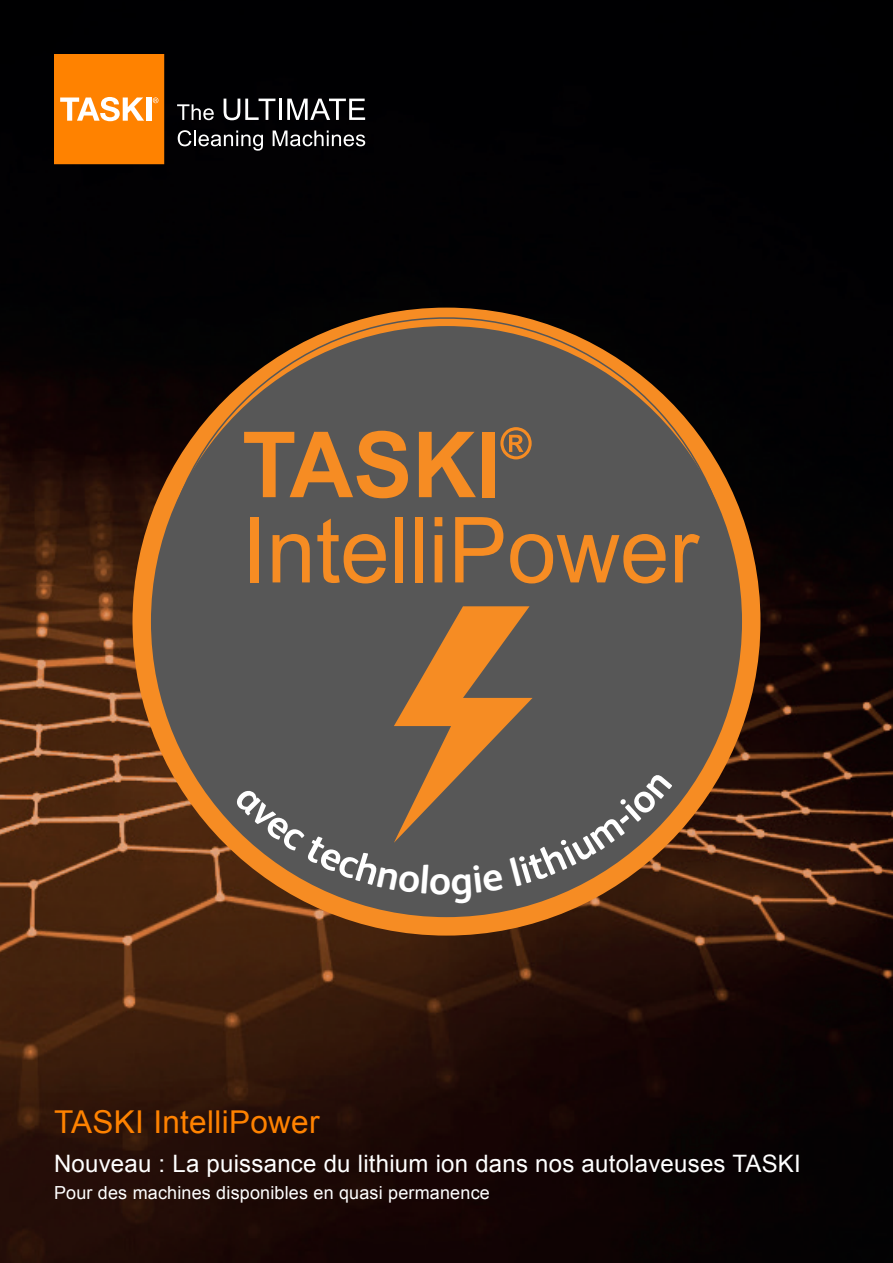
<style>
.page{position:relative;width:893px;height:1263px;background:#fff}
.page>*{position:absolute;margin:0;border:0;box-sizing:border-box;transform-origin:0 0}
.t1{font:31.5px "Arial";letter-spacing:.01em;color:#ff8200}
.t2{font:24px "Arial";letter-spacing:.01em;color:#fff}
.t3{font:18px "Arial";letter-spacing:.01em;color:#fff}
</style>
<div class="page">
<img style="left:0;top:0;width:893px;height:1263px">
<svg style="left:177px;top:104px;width:37px;height:16px"></svg>
<svg style="left:224px;top:99px;width:51px;height:21px"></svg>
<hr style="left:279px;top:99px;width:3px;height:21px;background:#fff">
<svg style="left:287px;top:99px;width:78px;height:21px"></svg>
<svg style="left:178px;top:130px;width:85px;height:21px;background:#3e3e3f"></svg>
<svg style="left:273px;top:130px;width:92px;height:16px"></svg>
<svg style="left:54px;top:54px;width:110px;height:110px;background:#fe8d17"></svg>
<svg style="left:126px;top:286px;width:641px;height:641px;background:#5e4733"></svg>
<svg style="left:233px;top:606px;width:439px;height:297px;background:#6a5c4e"></svg>
<p class="t1" style="left:54px;top:1101px;width:267px">TASKI IntelliPower</p>
<p class="t2" style="left:54px;top:1147px;width:748px">Nouveau : La puissance du lithium ion dans nos autolaveuses TASKI</p>
<p class="t3" style="left:54px;top:1180px;width:437px">Pour des machines disponibles en quasi permanence</p>
</div>
